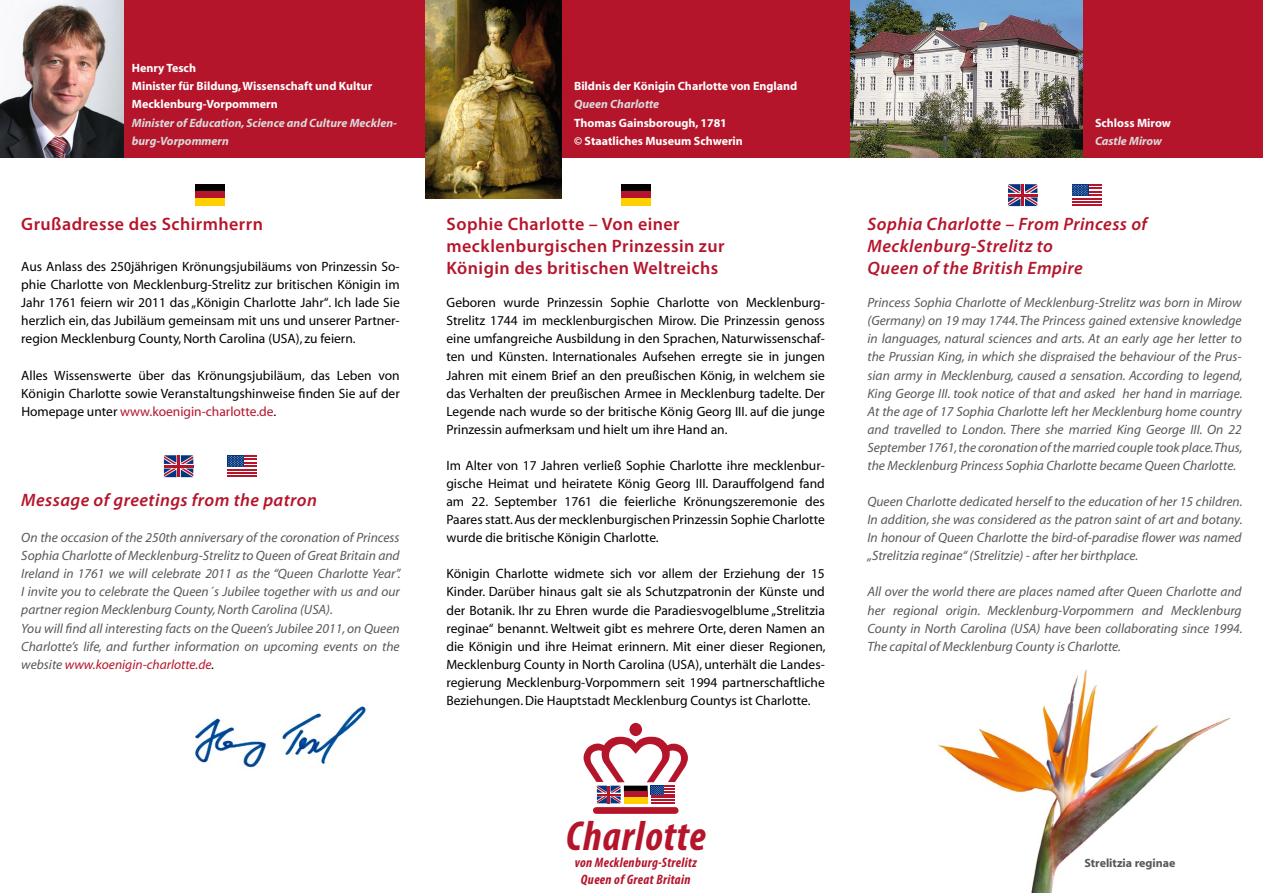
<style>
.page{position:relative;width:1263px;height:893px;background:#fff}
.page>*{position:absolute;margin:0;border:0;box-sizing:border-box;transform-origin:0 0}
.t1{font:italic 700 condensed 42px "Myriad Pro";letter-spacing:.025em;color:#b5152b}
.t2{font:600 18px/21.6px "Myriad Pro";letter-spacing:.025em;color:#b5152b}
.t3{font:italic 600 18px/21.6px "Myriad Pro";letter-spacing:.025em;color:#b5152b}
.t4{font:italic 700 condensed 13.65px/16.5px "Myriad Pro";letter-spacing:.025em;color:#b5152b;text-align:center}
.t5{font:13.5px/18.1px "Myriad";color:#000;text-align:justify}
.t6{font:italic 13.5px/18.1px "Myriad";color:#58585a;text-align:justify}
.t7{font:700 12px/18px "Myriad";color:#fff}
.t8{font:italic 700 12px/18px "Myriad";color:#d9dadb}
.t9{font:700 12px "Myriad";color:#58585a}
.s1{color:#b5152b}
.s2{color:#000}
</style>
<div class="page">
<div style="left:0;top:0;width:1263px;height:157px;background:#b5152b"></div>
<img style="left:938px;top:669px;width:293px;height:224px">
<div style="left:621px;top:184px;width:29px;height:8px;background:#000"></div>
<div style="left:621px;top:191px;width:29px;height:8px;background:#b5152b"></div>
<div style="left:621px;top:199px;width:29px;height:7px;background:#ffcf00"></div>
<img style="left:850px;top:0;width:232px;height:157px">
<img style="left:425px;top:0;width:136px;height:199px">
<hr style="left:1072px;top:184px;width:29px;height:2px;background:#b5152b">
<hr style="left:1072px;top:204px;width:29px;height:2px;background:#b5152b">
<hr style="left:1072px;top:201px;width:29px;height:2px;background:#b5152b">
<div style="left:1072px;top:184px;width:16px;height:12px;background:#043580"></div>
<svg style="left:1072px;top:185px;width:29px;height:14px"></svg>
<svg style="left:1008px;top:184px;width:29px;height:22px"></svg>
<img style="left:0;top:0;width:123px;height:157px">
<img style="left:194px;top:706px;width:172px;height:62px">
<div style="left:196px;top:184px;width:29px;height:8px;background:#000"></div>
<div style="left:196px;top:191px;width:29px;height:8px;background:#b5152b"></div>
<div style="left:196px;top:199px;width:29px;height:7px;background:#ffcf00"></div>
<hr style="left:228px;top:455px;width:29px;height:2px;background:#b5152b">
<hr style="left:228px;top:475px;width:29px;height:2px;background:#b5152b">
<hr style="left:228px;top:472px;width:29px;height:2px;background:#b5152b">
<div style="left:228px;top:455px;width:16px;height:12px;background:#043580"></div>
<svg style="left:228px;top:456px;width:29px;height:14px"></svg>
<svg style="left:164px;top:455px;width:29px;height:22px"></svg>
<div style="left:629px;top:723px;width:13px;height:13px;background:#b5152b;border-radius:50%"></div>
<svg style="left:583px;top:737px;width:105px;height:66px"></svg>
<div style="left:593px;top:807px;width:85px;height:7px;background:#b5152b;border-radius:3px"></div>
<p class="t7" style="left:132px;top:60px;width:242px">Henry Tesch<br>Minister für Bildung, Wissenschaft und Kultur<br>Mecklenburg-Vorpommern</p>
<p class="t8" style="left:132px;top:114px;width:267px">Minister of Education, Science and Culture Mecklen&shy;burg-Vorpommern</p>
<h2 class="t2" style="left:21px;top:213px;width:243px">Grußadresse des Schirmherrn</h2>
<p class="t5" style="left:21px;top:258px;width:380px">Aus Anlass des 250jährigen Krönungsjubiläums von Prinzessin So&shy;phie Charlotte von Mecklenburg-Strelitz zur britischen Königin im Jahr 1761 feiern wir 2011 das „Königin Charlotte Jahr“. Ich lade Sie herzlich ein, das Jubiläum gemeinsam mit uns und unserer Partner&shy;region Mecklenburg County,North Carolina (USA), zu feiern.</p>
<p class="t5" style="left:21px;top:367px;width:380px">Alles Wissenswerte über das Krönungsjubiläum, das Leben von Königin Charlotte sowie Veranstaltungshinweise finden Sie auf der Homepage unter <span class="s1">www.koenigin-charlotte.de</span>.</p>
<h2 class="t3" style="left:21px;top:488px;width:297px">Message of greetings from the patron</h2>
<p class="t6" style="left:21px;top:529px;width:381px;text-align:left">On the occasion of the 250th anniversary of the coronation of Princess Sophia Charlotte of Mecklenburg-Strelitz to Queen of Great Britain and Ireland in 1761 we will celebrate 2011 as the “Queen Charlotte Year”.<br>I invite you to celebrate the Queen´s Jubilee together with us and our partner region Mecklenburg County, North Carolina (USA).<br>You will find all interesting facts on the Queen’s Jubilee 2011, on Queen Charlotte’s life, and further information on upcoming events on the website <span class="s1">www.koenigin-charlotte.de</span><span class="s2">.</span></p>
<p class="t7" style="left:574px;top:78px;width:225px">Bildnis der Königin Charlotte von England</p>
<p class="t8" style="left:574px;top:96px;width:87px">Queen Charlotte</p>
<p class="t7" style="left:574px;top:114px;width:170px">Thomas Gainsborough, 1781<br>© Staatliches Museum Schwerin</p>
<p class="t7" style="left:1095px;top:114px;width:77px">Schloss Mirow</p>
<p class="t8" style="left:1095px;top:132px;width:68px">Castle Mirow</p>
<h2 class="t2" style="left:446px;top:213px;width:280px">Sophie Charlotte – Von einer mecklenburgischen Prinzessin zur<br>Königin des britischen Weltreichs</h2>
<p class="t5" style="left:446px;top:294px;width:380px">Geboren wurde Prinzessin Sophie Charlotte von Mecklenburg-Strelitz 1744 im mecklenburgischen Mirow. Die Prinzessin genoss eine umfangreiche Ausbildung in den Sprachen, Naturwissenschaf&shy;ten und Künsten. Internationales Aufsehen erregte sie in jungen Jahren mit einem Brief an den preußischen König, in welchem sie das Verhalten der preußischen Armee in Mecklenburg tadelte. Der Legende nach wurde so der britische König Georg III. auf die junge Prinzessin aufmerksam und hielt um ihre Hand an.</p>
<p class="t5" style="left:446px;top:457px;width:380px">Im Alter von 17 Jahren verließ Sophie Charlotte ihre mecklenbur&shy;gische Heimat und heiratete König Georg III. Darauffolgend fand am 22. September 1761 die feierliche Krönungszeremonie des Paares statt.Aus der mecklenburgischen Prinzessin Sophie Charlotte wurde die britische Königin Charlotte.</p>
<p class="t5" style="left:446px;top:565px;width:381px">Königin Charlotte widmete sich vor allem der Erziehung der 15<br>Kinder. Darüber hinaus galt sie als Schutzpatronin der Künste und der Botanik. Ihr zu Ehren wurde die Paradiesvogelblume „Strelitzia reginae“ benannt. Weltweit gibt es mehrere Orte, deren Namen an die Königin und ihre Heimat erinnern. Mit einer dieser Regionen, Mecklenburg County in North Carolina (USA), unterhält die Landes&shy;regierung Mecklenburg-Vorpommern seit 1994 partnerschaftliche Beziehungen.Die Hauptstadt Mecklenburg Countys ist Charlotte.</p>
<h2 class="t3" style="left:867px;top:213px;width:281px">Sophia Charlotte – From Princess of<br>Mecklenburg-Strelitz to<br>Queen of the British Empire</h2>
<p class="t6" style="left:867px;top:294px;width:376px">Princess Sophia Charlotte of Mecklenburg-Strelitz was born in Mirow (Germany) on 19 may 1744. The Princess gained extensive knowledge in languages, natural sciences and arts. At an early age her letter to the Prussian King, in which she dispraised the behaviour of the Prus&shy;sian army in Mecklenburg, caused a sensation. According to legend, King George III. took notice of that and asked her hand in marriage.<br>At the age of 17 Sophia Charlotte left her Mecklenburg home country and travelled to London. There she married King George III. On 22<br>September 1761, the coronation of the married couple took place. Thus, the Mecklenburg Princess Sophia Charlotte became Queen Charlotte.</p>
<p class="t6" style="left:867px;top:493px;width:377px">Queen Charlotte dedicated herself to the education of her 15 children.<br>In addition, she was considered as the patron saint of art and botany.<br>In honour of Queen Charlotte the bird-of-paradise flower was named „Strelitzia reginae“ (Strelitzie) - after her birthplace.</p>
<p class="t6" style="left:867px;top:583px;width:376px">All over the world there are places named after Queen Charlotte and her regional origin. Mecklenburg-Vorpommern and Mecklenburg County in North Carolina (USA) have been collaborating since 1994.<br>The capital of Mecklenburg County is Charlotte.</p>
<h1 class="t1" style="left:566px;top:809px;width:141px">Charlotte</h1>
<p class="t4" style="left:575px;top:854px;width:124px">von Mecklenburg-Strelitz<br>Queen of Great Britain</p>
<p class="t9" style="left:1084px;top:857px;width:93px">Strelitzia reginae</p>
</div>
